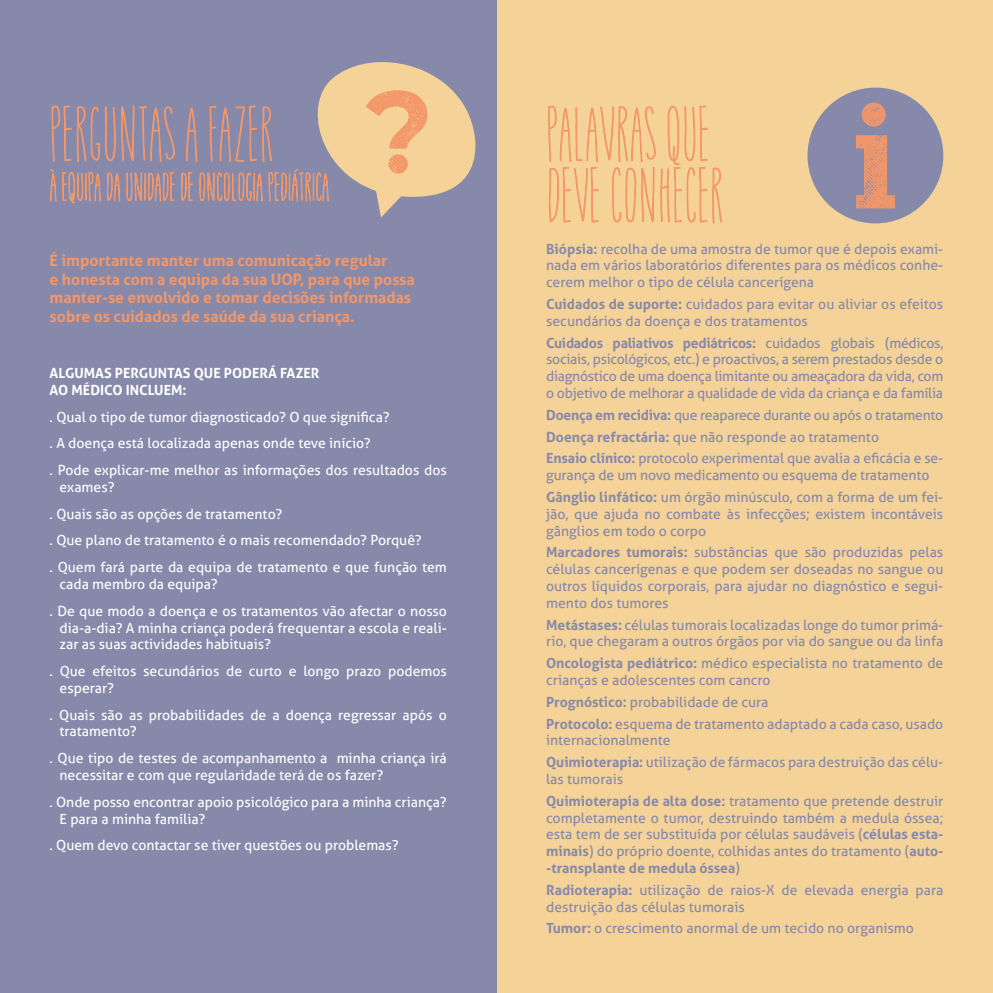
<style>
.page{position:relative;width:993px;height:993px;background:#fff}
.page>*{position:absolute;margin:0;border:0;box-sizing:border-box;transform-origin:0 0}
.t1{font:700 15.75px/18.9px "Aller";color:#f39769}
.t2{font:14px/16.8px "Aller";color:#8689aa}
.t3{font:14px/26.8px "Aller";color:#fff}
.t4{font:700 14px/16.8px "Aller";color:#fff}
.s1{font-weight:700}
</style>
<div class="page">
<div style="left:496px;top:0;width:496px;height:992px;background:#f5d298"></div>
<div style="left:0;top:0;width:496px;height:992px;background:#8689aa"></div>
<svg style="left:548px;top:105px;width:174px;height:119px"></svg>
<div style="left:807px;top:88px;width:136px;height:135px;background:#8689aa;border-radius:68px"></div>
<img style="left:861px;top:102px;width:24px;height:24px;border-radius:12px">
<img style="left:855px;top:135px;width:39px;height:73px">
<svg style="left:50px;top:62px;width:426px;height:156px"></svg>
<img style="left:365px;top:90px;width:62px;height:59px">
<img style="left:388px;top:154px;width:19px;height:20px">
<p class="t1" style="left:50px;top:250px;width:366px">É importante manter uma comunicação regular<br>e honesta com a equipa da sua UOP, para que possa manter-se envolvido e tomar decisões informadas sobre os cuidados de saúde da sua criança.</p>
<p class="t4" style="left:50px;top:364px;width:271px">ALGUMAS PERGUNTAS QUE PODERÁ FAZER<br>AO MÉDICO INCLUEM:</p>
<p class="t3" style="left:50px;top:403px;width:398px">. Qual o tipo de tumor diagnosticado? O que significa?<br>. A doença está localizada apenas onde teve início?<br>. Pode explicar-me melhor as informações dos resultados dos</p>
<p class="t3" style="left:50px;top:473px;width:398px;text-indent:10px">exames?<br>. Quais são as opções de tratamento?<br>. Que plano de tratamento é o mais recomendado? Porquê?<br>. Quem fará parte da equipa de tratamento e que função tem</p>
<p class="t3" style="left:50px;top:570px;width:398px;text-indent:10px">cada membro da equipa?<br>. De que modo a doença e os tratamentos vão afectar o nosso</p>
<p class="t3" style="left:60px;top:619px;width:388px;line-height:16.8px">dia-a-dia? A minha criança poderá frequentar a escola e reali&shy;zar as suas actividades habituais?</p>
<p class="t3" style="left:60px;top:662px;width:388px;line-height:16.8px;text-indent:-10px">. Que efeitos secundários de curto e longo prazo podemos esperar?</p>
<p class="t3" style="left:60px;top:706px;width:388px;line-height:16.8px;text-indent:-10px">. Quais são as probabilidades de a doença regressar após o tratamento?</p>
<p class="t3" style="left:60px;top:749px;width:388px;line-height:16.8px;text-indent:-10px">. Que tipo de testes de acompanhamento a minha criança irá necessitar e com que regularidade terá de os fazer?</p>
<p class="t3" style="left:60px;top:793px;width:388px;line-height:16.8px;text-indent:-10px">. Onde posso encontrar apoio psicológico para a minha criança?<br>E para a minha família?</p>
<p class="t3" style="left:50px;top:831px;width:350px">. Quem devo contactar se tiver questões ou problemas?</p>
<p class="t2" style="left:546px;top:240px;width:398px;text-align:justify"><span class="s1">Biópsia:</span> recolha de uma amostra de tumor que é depois exami&shy;nada em vários laboratórios diferentes para os médicos conhe&shy;cerem melhor o tipo de célula cancerígena</p>
<p class="t2" style="left:546px;top:295px;width:398px"><span class="s1">Cuidados de suporte:</span> cuidados para evitar ou aliviar os efeitos secundários da doença e dos tratamentos</p>
<p class="t2" style="left:546px;top:334px;width:398px;text-align:justify"><span class="s1">Cuidados paliativos pediátricos:</span> cuidados globais (médicos, sociais, psicológicos, etc.) e proactivos, a serem prestados desde o diagnóstico de uma doença limitante ou ameaçadora da vida, com o objetivo de melhorar a qualidade de vida da criança e da família</p>
<p class="t2" style="left:546px;top:404px;width:398px;line-height:21.7px"><span class="s1">Doença em recidiva:</span> que reaparece durante ou após o tratamento<br><span class="s1">Doença refractária:</span> que não responde ao tratamento<br><span class="s1">Ensaio clínico:</span> protocolo experimental que avalia a eficácia e se-</p>
<p class="t2" style="left:546px;top:464px;width:398px;line-height:21.7px">gurança de um novo medicamento ou esquema de tratamento<br><span class="s1">Gânglio linfático:</span> um órgão minúsculo, com a forma de um fei-</p>
<p class="t2" style="left:546px;top:505px;width:398px">jão, que ajuda no combate às infecções; existem incontáveis gânglios em todo o corpo</p>
<p class="t2" style="left:546px;top:543px;width:398px;text-align:justify"><span class="s1">Marcadores tumorais:</span> substâncias que são produzidas pelas células cancerígenas e que podem ser doseadas no sangue ou outros líquidos corporais, para ajudar no diagnóstico e segui&shy;mento dos tumores</p>
<p class="t2" style="left:546px;top:616px;width:398px"><span class="s1">Metástases:</span> células tumorais localizadas longe do tumor primá&shy;rio, que chegaram a outros órgãos por via do sangue ou da linfa</p>
<p class="t2" style="left:546px;top:654px;width:398px"><span class="s1">Oncologista pediátrico:</span> médico especialista no tratamento de crianças e adolescentes com cancro</p>
<p class="t2" style="left:546px;top:690px;width:398px;line-height:21.7px"><span class="s1">Prognóstico:</span> probabilidade de cura<br><span class="s1">Protocolo:</span> esquema de tratamento adaptado a cada caso, usado</p>
<p class="t2" style="left:546px;top:729px;width:398px;line-height:21.7px">internacionalmente<br><span class="s1">Quimioterapia:</span> utilização de fármacos para destruição das célu-</p>
<p class="t2" style="left:546px;top:767px;width:398px;line-height:21.7px">las tumorais<br><span class="s1">Quimioterapia de alta dose:</span> tratamento que pretende destruir</p>
<p class="t2" style="left:546px;top:808px;width:398px;text-align:justify">completamente o tumor, destruindo também a medula óssea; esta tem de ser substituída por células saudáveis (<span class="s1">células esta&shy;minais</span>) do próprio doente, colhidas antes do tratamento (<span class="s1">auto--transplante de medula óssea</span>)</p>
<p class="t2" style="left:546px;top:881px;width:398px"><span class="s1">Radioterapia:</span> utilização de raios-X de elevada energia para destruição das células tumorais</p>
<p class="t2" style="left:546px;top:919px;width:369px"><span class="s1">Tumor:</span> o crescimento anormal de um tecido no organismo</p>
</div>
